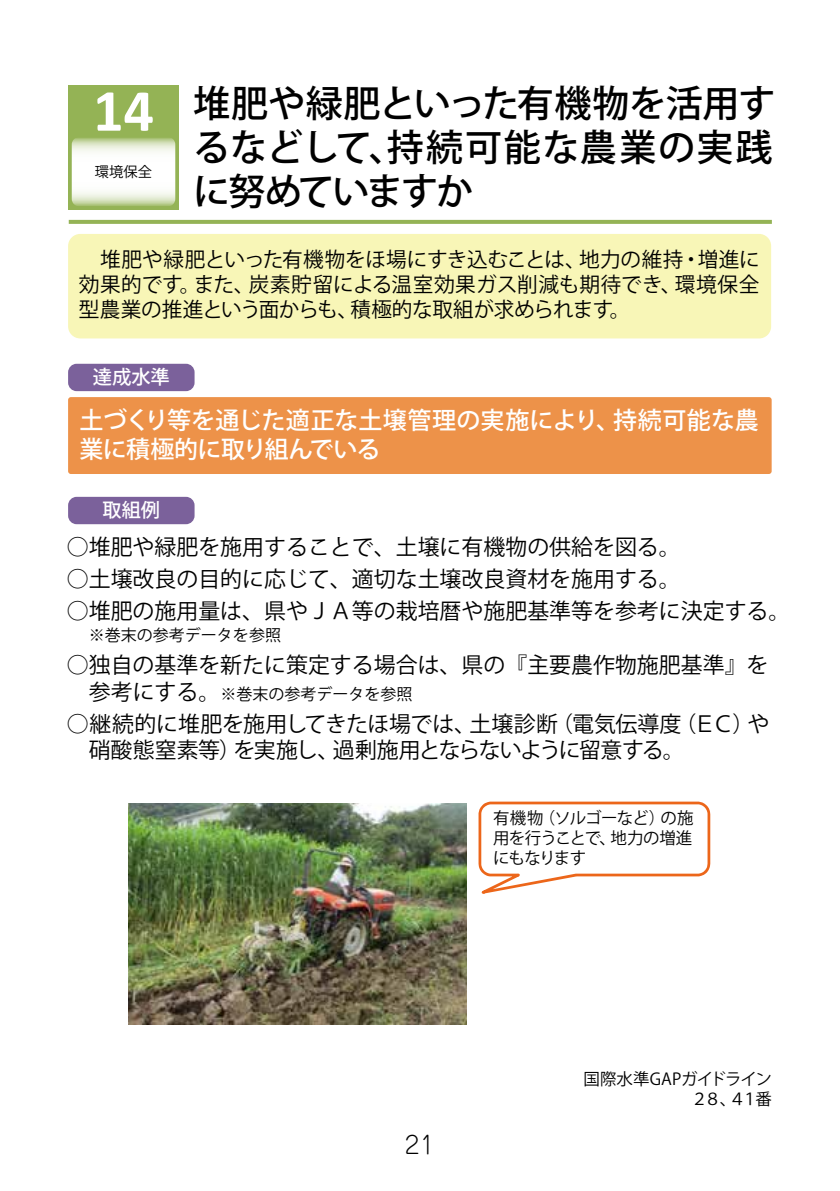
<style>
.page{position:relative;width:840px;height:1191px;background:#fff}
.page>*{position:absolute;margin:0;border:0;box-sizing:border-box;transform-origin:0 0}
.t1{font:700 60px "Calibri";color:#fff}
.t2{font:500 37px/44px "Koz Go Pro";letter-spacing:-.015em;color:#000;text-align:justify}
.t3{font:500 24px/28.8px "Koz Go Pro";letter-spacing:-.005em;color:#fff}
.t4{font:300 24px "Jun 101 Pro";color:#000}
.t5{font:22px "Koz Go Pro";color:#000}
.t6{font:22px/26.2px "Koz Go Pro";letter-spacing:-.02em;color:#000}
.t7{font:20.6px/24.8px "Koz Go Pro";letter-spacing:-.005em;color:#000;text-align:justify}
.t8{font:500 19.2px "Koz Go Pro";color:#fff}
.t9{font:16.4px/19.8px "Koz Go Pro";letter-spacing:-.035em;color:#000;text-align:right}
.t10{font:16px "Koz Go Pro";color:#000}
.t11{font:14.2px "Koz Go Pro";color:#000}
.s1{font-size:22px}
</style>
<div class="page">
<div style="left:68px;top:397px;width:703px;height:77px;background:#ed9249;border-radius:3px"></div>
<div style="left:68px;top:364px;width:126px;height:27px;background:#7b619b;border-radius:9px"></div>
<div style="left:68px;top:234px;width:702px;height:104px;background:#f8f6b7;border-radius:12px"></div>
<div style="left:68px;top:497px;width:126px;height:27px;background:#7b619b;border-radius:9px"></div>
<img style="left:129px;top:803px;width:337px;height:221px">
<svg style="left:478px;top:801px;width:231px;height:92px"></svg>
<div style="left:68px;top:85px;width:111px;height:125px;background:#94b355"></div>
<svg style="left:72px;top:138px;width:103px;height:68px;background:#eef3e5"></svg>
<svg style="left:69px;top:220px;width:702px;height:4px;background:#97b55a"></svg>
<h1 class="t1" style="left:93px;top:68px;width:62px">14</h1>
<p class="t11" style="left:95px;top:163px;width:59px">環境保全</p>
<h2 class="t2" style="left:193px;top:84px;width:583px">堆肥や緑肥といった有機物を活用するなどして､持続可能な農業の実践に努めていますか</h2>
<p class="t7" style="left:79px;top:248px;width:682px">　堆肥や緑肥といった有機物をほ場にすき込むことは、地力の維持・増進に効果的です。また、炭素貯留による温室効果ガス削減も期待でき、環境保全型農業の推進という面からも、積極的な取組が求められます。</p>
<p class="t8" style="left:93px;top:365px;width:78px">達成水準</p>
<p class="t3" style="left:80px;top:407px;width:680px">土づくり等を通じた適正な土壌管理の実施により、持続可能な農業に積極的に取り組んでいる</p>
<p class="t8" style="left:102px;top:498px;width:59px">取組例</p>
<p class="t5" style="left:67px;top:533px;width:615px">○堆肥や緑肥を施用することで、土壌に有機物の供給を図る。</p>
<p class="t5" style="left:67px;top:565px;width:615px">○土壌改良の目的に応じて、適切な土壌改良資材を施用する。</p>
<p class="t5" style="left:67px;top:597px;width:724px">○堆肥の施用量は、県やＪＡ等の栽培暦や施肥基準等を参考に決定する。</p>
<p class="t10" style="left:89px;top:625px;width:193px">※巻末の参考データを参照</p>
<p class="t5" style="left:67px;top:651px;width:702px">○独自の基準を新たに策定する場合は、県の『主要農作物施肥基準』を</p>
<p class="t10" style="left:89px;top:683px;width:325px"><span class="s1">参考にする。</span>※巻末の参考データを参照</p>
<p class="t6" style="left:89px;top:711px;width:681px;text-indent:-22px">○継続的に堆肥を施用してきたほ場では、土壌診断（電気伝導度（ＥＣ）や硝酸態窒素等）を実施し、過剰施用とならないように留意する。</p>
<p class="t9" style="left:493px;top:808px;width:202px;text-align:justify">有機物（ソルゴーなど）の施用を行うことで、地力の増進にもなります</p>
<p class="t4" style="left:404px;top:1125px;width:32px">21</p>
<p class="t9" style="left:583px;top:1069px;width:190px">国際水準GAPガイドライン<br>２８、４１番</p>
</div>
